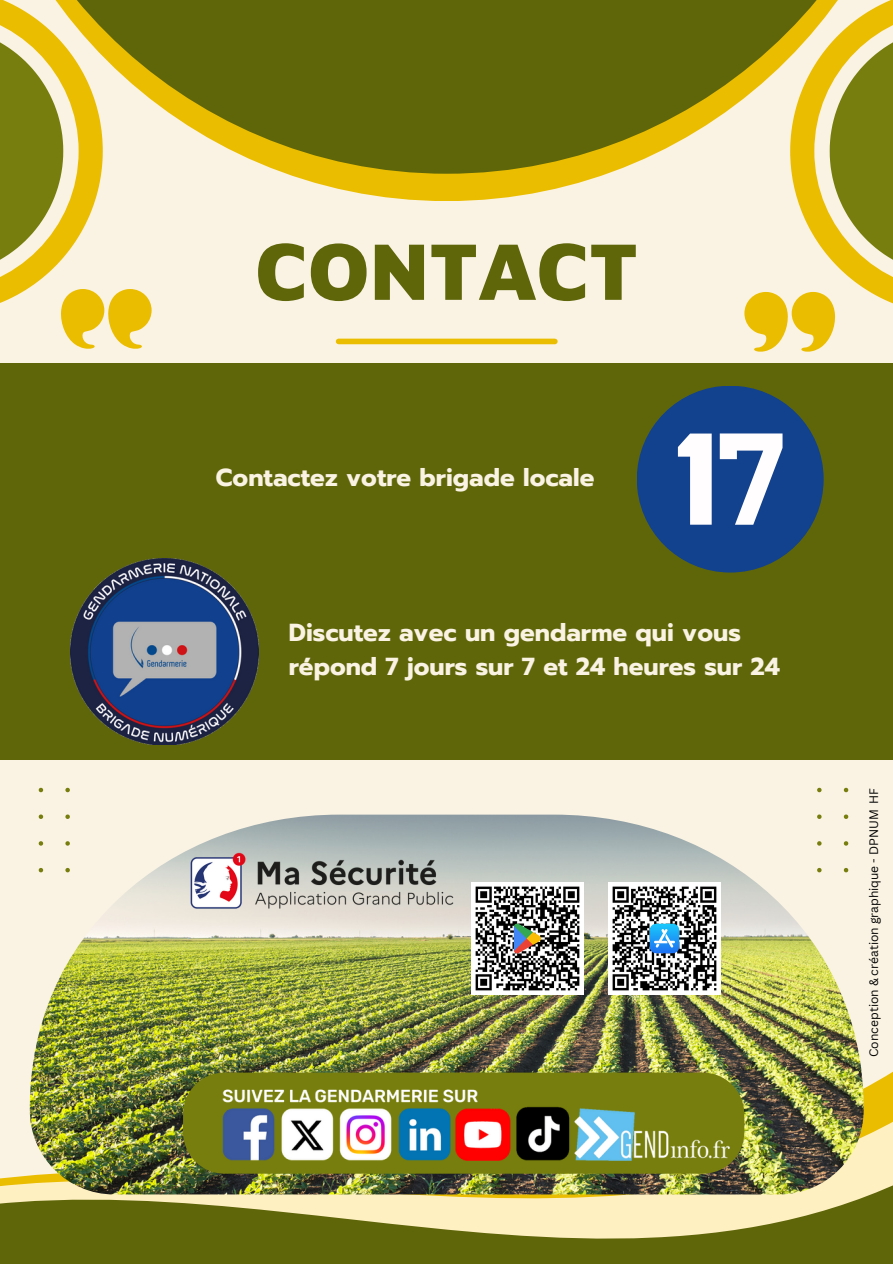
<style>
.page{position:relative;width:893px;height:1264px;background:#fff}
.page>*{position:absolute;margin:0;border:0;box-sizing:border-box;transform-origin:0 0}
.t1{font:900 82.65px "Maven Pro";color:#5f660a}
.t2{font:700 24.6px/33.8px "Prompt";color:#faf3e3}
.t3{font:12px "Canva Sans";color:#000}
</style>
<div class="page">
<div style="left:0;top:0;width:892px;height:1263px;background:#faf3e3"></div>
<svg style="left:287px;top:174px;width:319px;height:27px;fill:#ebbd01"></svg>
<svg style="left:151px;top:0;width:593px;height:174px;background:#7a7b1c"></svg>
<div style="left:338px;top:338px;width:217px;height:6px;background:#ebbd01"></div>
<svg style="left:0;top:1072px;width:892px;height:191px;background:#a09d52"></svg>
<img style="left:30px;top:814px;width:833px;height:380px">
<div style="left:0;top:363px;width:892px;height:396px;background:#5f660a"></div>
<svg style="left:817px;top:787px;width:4px;height:5px"></svg>
<svg style="left:843px;top:787px;width:5px;height:5px"></svg>
<svg style="left:817px;top:814px;width:4px;height:5px"></svg>
<svg style="left:843px;top:814px;width:5px;height:5px"></svg>
<svg style="left:817px;top:841px;width:4px;height:4px"></svg>
<svg style="left:843px;top:841px;width:5px;height:4px"></svg>
<svg style="left:817px;top:867px;width:4px;height:5px"></svg>
<svg style="left:843px;top:867px;width:5px;height:5px"></svg>
<svg style="left:39px;top:787px;width:4px;height:5px"></svg>
<svg style="left:65px;top:787px;width:5px;height:5px"></svg>
<svg style="left:39px;top:814px;width:4px;height:5px"></svg>
<svg style="left:65px;top:814px;width:5px;height:5px"></svg>
<svg style="left:39px;top:841px;width:4px;height:4px"></svg>
<svg style="left:65px;top:841px;width:5px;height:4px"></svg>
<svg style="left:39px;top:867px;width:4px;height:5px"></svg>
<svg style="left:65px;top:867px;width:5px;height:5px"></svg>
<svg style="left:744px;top:0;width:148px;height:351px"></svg>
<svg style="left:0;top:0;width:151px;height:348px"></svg>
<img style="left:71px;top:558px;width:188px;height:187px">
<div style="left:636px;top:386px;width:187px;height:186px;background:#12418e;border-radius:50%"></div>
<svg style="left:678px;top:433px;width:33px;height:91px"></svg>
<svg style="left:719px;top:433px;width:63px;height:91px"></svg>
<svg style="left:183px;top:1072px;width:561px;height:101px;background:#757c12"></svg>
<img style="left:165px;top:1084px;width:564px;height:76px">
<img style="left:608px;top:882px;width:112px;height:112px">
<img style="left:471px;top:882px;width:113px;height:112px">
<img style="left:185px;top:851px;width:274px;height:61px">
<p class="t1" style="left:255px;top:220px;width:383px">CONTACT</p>
<p class="t2" style="left:216px;top:461px;width:380px">Contactez votre brigade locale</p>
<h2 class="t2" style="left:289px;top:616px;width:492px">Discutez avec un gendarme qui vous répond 7 jours sur 7 et 24 heures sur 24</h2>
<h2 class="t3" style="left:865px;top:1056px;width:270px;rotate:-90deg">Conception &amp; création graphique - DPNUM HF</h2>
</div>
